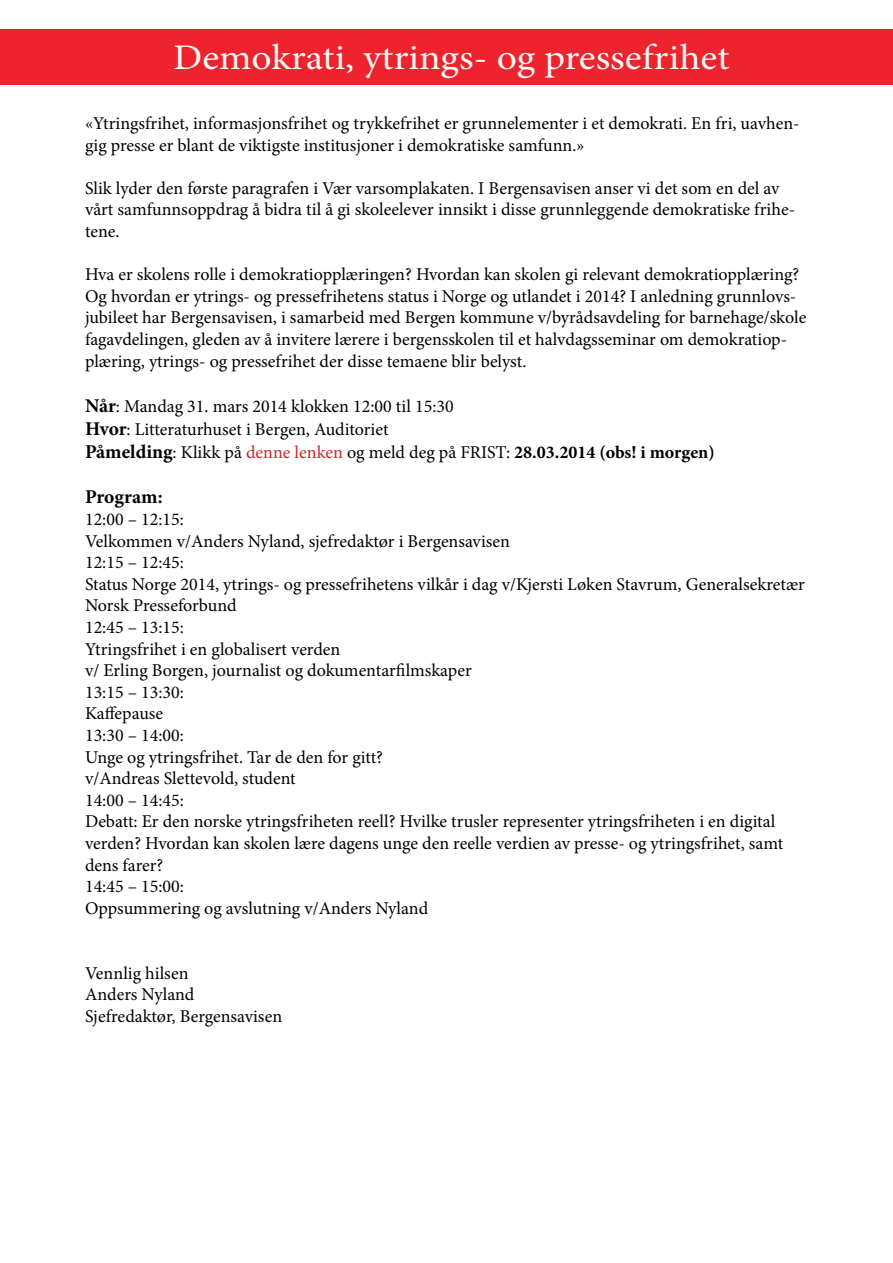
<style>
.page{position:relative;width:893px;height:1263px;background:#fff}
.page>*{position:absolute;margin:0;border:0;box-sizing:border-box;transform-origin:0 0}
.t1{font:36px "Minion Pro";color:#f6f6f6;scale:1.1 1}
.t2{font:700 19.5px "Minion Pro";color:#000}
.t3{font:18px/21.6px "Minion Pro";color:#000}
.s1{font-weight:700;font-size:19.5px}
.s2{color:#d2232a}
.s3{font-weight:700}
</style>
<div class="page">
<div style="left:0;top:30px;width:893px;height:55px;background:#ef232d"></div>
<h1 class="t1" style="left:173px;top:34px;width:507px">Demokrati, ytrings- og pressefrihet</h1>
<p class="t3" style="left:85px;top:112px;width:716px">«Ytringsfrihet, informasjonsfrihet og trykkefrihet er grunnelementer i et demokrati. En fri, uavhen&shy;gig presse er blant de viktigste institusjoner i demokratiske samfunn.»</p>
<p class="t3" style="left:85px;top:177px;width:711px">Slik lyder den første paragrafen i Vær varsomplakaten. I Bergensavisen anser vi det som en del av vårt samfunnsoppdrag å bidra til å gi skoleelever innsikt i disse grunnleggende demokratiske frihe&shy;tene.</p>
<p class="t3" style="left:85px;top:264px;width:723px">Hva er skolens rolle i demokratiopplæringen? Hvordan kan skolen gi relevant demokratiopplæring?<br>Og hvordan er ytrings- og pressefrihetens status i Norge og utlandet i 2014? I anledning grunnlovs&shy;jubileet har Bergensavisen, i samarbeid med Bergen kommune v/byrådsavdeling for barnehage/skole fagavdelingen, gleden av å invitere lærere i bergensskolen til et halvdagsseminar om demokratiop&shy;plæring, ytrings- og pressefrihet der disse temaene blir belyst.</p>
<p class="t3" style="left:85px;top:394px;width:631px;line-height:23.4px"><span class="s1">Når</span>: Mandag 31. mars 2014 klokken 12:00 til 15:30<br><span class="s1">Hvor</span>: Litteraturhuset i Bergen, Auditoriet<br><span class="s1">Påmelding</span>: Klikk på <span class="s2">denne lenken</span> og meld deg på FRIST: <span class="s3">28.03.2014 (obs! i morgen)</span></p>
<p class="t2" style="left:85px;top:483px;width:79px">Program:</p>
<p class="t3" style="left:85px;top:508px;width:721px">12:00 – 12:15:<br>Velkommen v/Anders Nyland, sjefredaktør i Bergensavisen<br>12:15 – 12:45:<br>Status Norge 2014, ytrings- og pressefrihetens vilkår i dag v/Kjersti Løken Stavrum, Generalsekretær Norsk Presseforbund<br>12:45 – 13:15:<br>Ytringsfrihet i en globalisert verden<br>v/ Erling Borgen, journalist og dokumentarfilmskaper<br>13:15 – 13:30:<br>Kaffepause<br>13:30 – 14:00:<br>Unge og ytringsfrihet. Tar de den for gitt?<br>v/Andreas Slettevold, student<br>14:00 – 14:45:<br>Debatt: Er den norske ytringsfriheten reell? Hvilke trusler representer ytringsfriheten i en digital verden? Hvordan kan skolen lære dagens unge den reelle verdien av presse- og ytringsfrihet, samt dens farer?<br>14:45 – 15:00:<br>Oppsummering og avslutning v/Anders Nyland</p>
<p class="t3" style="left:85px;top:962px;width:199px">Vennlig hilsen<br>Anders Nyland<br>Sjefredaktør, Bergensavisen</p>
</div>
